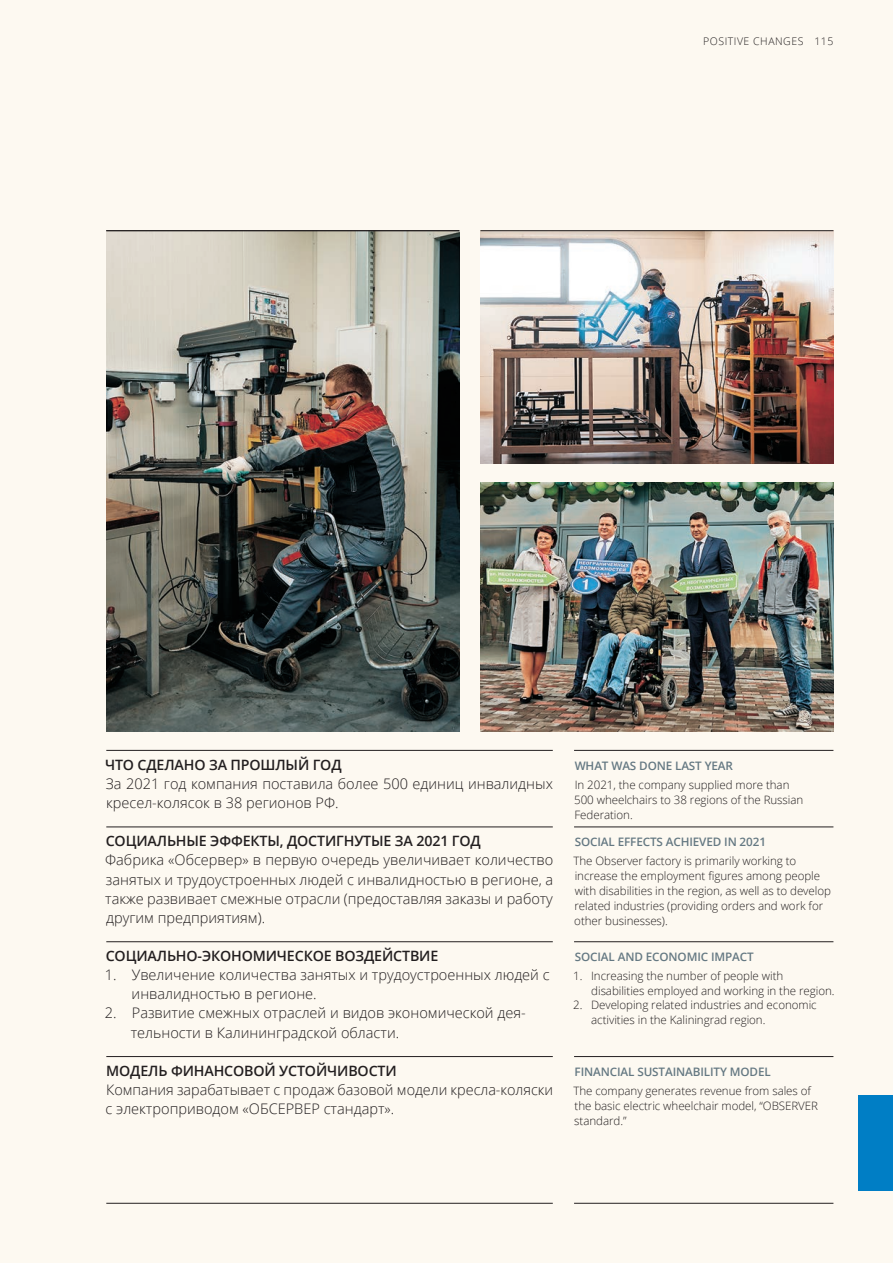
<style>
.page{position:relative;width:893px;height:1263px;background:#fdf9f1}
.page>*{position:absolute;margin:0;border:0;box-sizing:border-box;transform-origin:0 0}
.RUS__Body_First{font:300 14.55px/19.2px "Open Sans";color:#231f20}
.RUS__List{font:300 14.55px/19.2px "Open Sans";color:#231f20}
.RUS__Case_Title-2{font:600 14.25px "Open Sans";letter-spacing:-.01em;color:#231f20}
.ENG__Case_Title-2{font:600 11.7px "Open Sans";letter-spacing:-.01em;color:#647882}
.ENG__Body_First__Bas{font:300 11.55px/14.9px "Open Sans";letter-spacing:-.005em;color:#231f20}
.ENG__List{font:300 11.55px/14.9px "Open Sans";letter-spacing:-.005em;color:#231f20}
.t1{font:300 10.5px "Open Sans";letter-spacing:.05em;color:#231f20}
</style>
<div class="page">
<hr style="left:574px;top:750px;width:259px;height:1px;background:#231f20">
<hr style="left:574px;top:827px;width:259px;height:1px;background:#231f20">
<hr style="left:574px;top:941px;width:259px;height:1px;background:#231f20">
<hr style="left:574px;top:1056px;width:259px;height:1px;background:#231f20">
<hr style="left:106px;top:750px;width:447px;height:1px;background:#231f20">
<hr style="left:106px;top:827px;width:447px;height:1px;background:#231f20">
<hr style="left:106px;top:941px;width:447px;height:1px;background:#231f20">
<hr style="left:106px;top:1056px;width:447px;height:1px;background:#231f20">
<img style="left:480px;top:231px;width:353px;height:232px">
<img style="left:106px;top:231px;width:353px;height:500px">
<img style="left:480px;top:483px;width:353px;height:248px">
<hr style="left:106px;top:1203px;width:447px;height:1px;background:#231f20">
<hr style="left:574px;top:1203px;width:259px;height:1px;background:#231f20">
<hr style="left:480px;top:230px;width:353px;height:1px;background:#231f20">
<hr style="left:106px;top:230px;width:353px;height:1px;background:#231f20">
<div style="left:859px;top:1095px;width:34px;height:96px;background:#007ec5"></div>
<p class="t1" style="left:703px;top:34px;width:132px">POSITIVE CHANGES 115</p>
<p class="RUS__Case_Title-2" style="left:105px;top:755px;width:238px">ЧТО СДЕЛАНО ЗА ПРОШЛЫЙ ГОД</p>
<p class="RUS__Body_First" style="left:106px;top:773px;width:449px">За 2021 год компания поставила более 500 единиц инвалидных кресел-колясок в 38 регионов РФ.</p>
<p class="RUS__Case_Title-2" style="left:106px;top:831px;width:377px">СОЦИАЛЬНЫЕ ЭФФЕКТЫ, ДОСТИГНУТЫЕ ЗА 2021 ГОД</p>
<p class="RUS__Body_First" style="left:105px;top:850px;width:450px;text-align:justify">Фабрика «Обсервер» в первую очередь увеличивает количество занятых и трудоустроенных людей с инвалидностью в регионе, а также развивает смежные отрасли (предоставляя заказы и работу другим предприятиям).</p>
<p class="RUS__Case_Title-2" style="left:106px;top:946px;width:334px">СОЦИАЛЬНО-ЭКОНОМИЧЕСКОЕ ВОЗДЕЙСТВИЕ</p>
<p class="RUS__List" style="left:132px;top:965px;width:420px;text-indent:-27px">1. Увеличение количества занятых и трудоустроенных людей с инвалидностью в регионе.</p>
<p class="RUS__List" style="left:131px;top:1003px;width:396px;text-indent:-26px">2. Развитие смежных отраслей и видов экономической дея&shy;тельности в Калининградской области.</p>
<p class="RUS__Case_Title-2" style="left:106px;top:1061px;width:292px">МОДЕЛЬ ФИНАНСОВОЙ УСТОЙЧИВОСТИ</p>
<p class="RUS__Body_First" style="left:106px;top:1080px;width:449px">Компания зарабатывает с продаж базовой модели кресла-коляски с электроприводом «ОБСЕРВЕР стандарт».</p>
<p class="ENG__Case_Title-2" style="left:575px;top:757px;width:160px">WHAT WAS DONE LAST YEAR</p>
<p class="ENG__Body_First__Bas" style="left:574px;top:777px;width:231px">In 2021, the company supplied more than<br>500 wheelchairs to 38 regions of the Russian<br>Federation.</p>
<p class="ENG__Case_Title-2" style="left:575px;top:834px;width:193px">SOCIAL EFFECTS ACHIEVED IN 2021</p>
<p class="ENG__Body_First__Bas" style="left:573px;top:853px;width:259px">The Observer factory is primarily working to increase the employment figures among people with disabilities in the region, as well as to develop related industries (providing orders and work for other businesses).</p>
<p class="ENG__Case_Title-2" style="left:575px;top:949px;width:181px">SOCIAL AND ECONOMIC IMPACT</p>
<p class="ENG__List" style="left:591px;top:968px;width:245px;text-indent:-18px">1. Increasing the number of people with disabilities employed and working in the region.</p>
<p class="ENG__List" style="left:591px;top:997px;width:227px;text-indent:-18px">2. Developing related industries and economic activities in the Kaliningrad region.</p>
<p class="ENG__Case_Title-2" style="left:575px;top:1063px;width:198px">FINANCIAL SUSTAINABILITY MODEL</p>
<p class="ENG__Body_First__Bas" style="left:573px;top:1083px;width:246px">The company generates revenue from sales of the basic electric wheelchair model, “OBSERVER standard.”</p>
</div>
